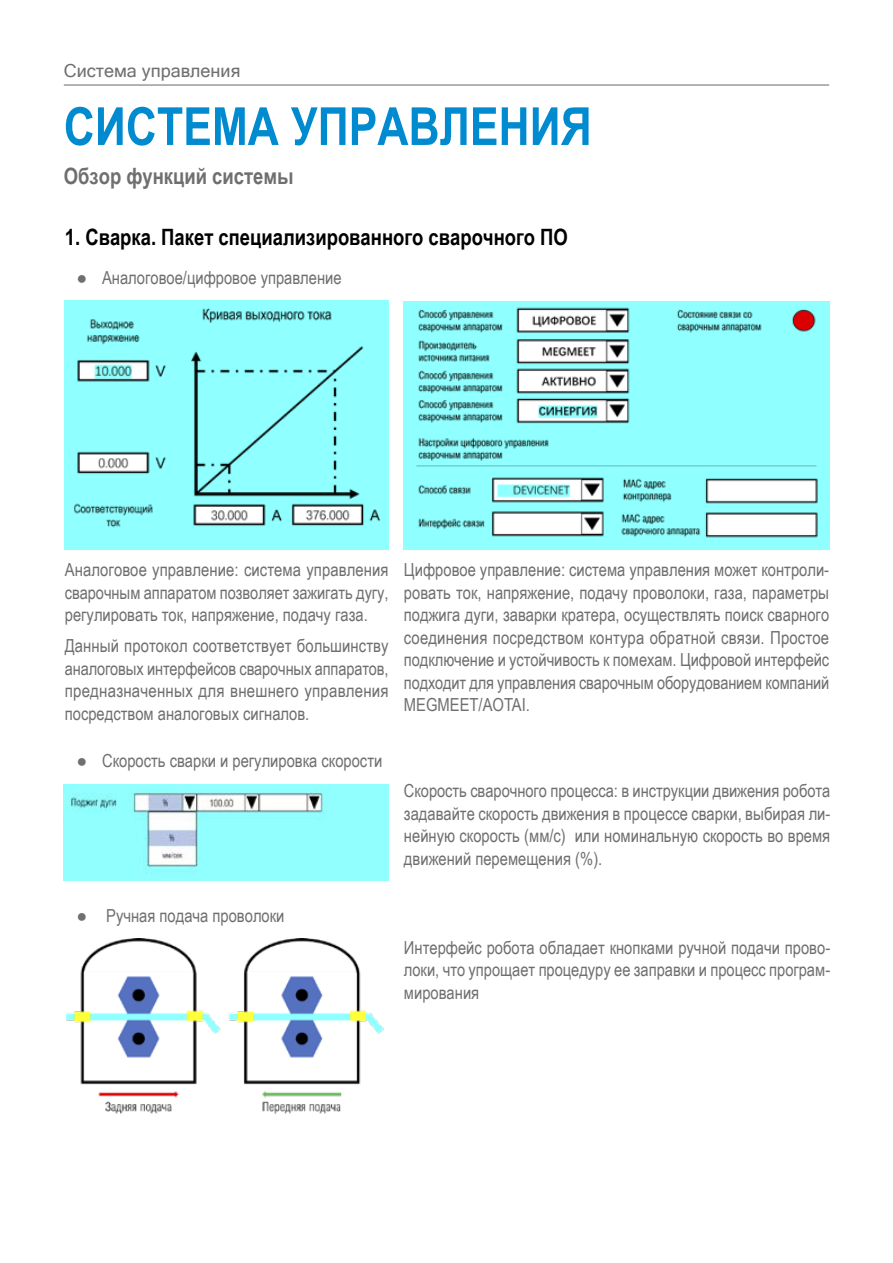
<style>
.page{position:relative;width:893px;height:1263px;background:#fff}
.page>*{position:absolute;margin:0;border:0;box-sizing:border-box;transform-origin:0 0}
.t1{font:700 52.5px "Arial Narrow";color:#008acf}
.t2{font:700 22.5px "Arial Narrow";color:#000}
.t3{font:700 22.5px "Arial Narrow";color:#6f6f6e}
.t4{font:18px/22.5px "Arial Narrow";color:#6f6f6e;text-align:justify}
.t5{font:18px "Microsoft Sans Serif";color:#6f6f6e}
</style>
<div class="page">
<hr style="left:64px;top:84px;width:765px;height:2px;background:#9c9b9b">
<img style="left:64px;top:301px;width:325px;height:249px">
<img style="left:404px;top:301px;width:425px;height:249px">
<img style="left:64px;top:784px;width:325px;height:96px">
<img style="left:66px;top:939px;width:317px;height:176px">
<p class="t5" style="left:64px;top:59px;width:178px">Система управления</p>
<h1 class="t1" style="left:64px;top:87px;width:529px">СИСТЕМА УПРАВЛЕНИЯ</h1>
<p class="t3" style="left:64px;top:159px;width:231px">Обзор функций системы</p>
<p class="t2" style="left:65px;top:220px;width:504px">1. Сварка. Пакет специализированного сварочного ПО</p>
<p class="t4" style="left:77px;top:266px;width:267px">● Аналоговое/цифровое управление</p>
<p class="t4" style="left:65px;top:558px;width:325px">Аналоговое управление: система управления сварочным аппаратом позволяет зажигать дугу, регулировать ток, напряжение, подачу газа.</p>
<p class="t4" style="left:65px;top:634px;width:325px">Данный протокол соответствует большинству аналоговых интерфейсов сварочных аппаратов, предназначенных для внешнего управления посредством аналоговых сигналов.</p>
<p class="t4" style="left:77px;top:749px;width:307px">● Скорость сварки и регулировка скорости</p>
<p class="t4" style="left:404px;top:558px;width:427px">Цифровое управление: система управления может контроли&shy;ровать ток, напряжение, подачу проволоки, газа, параметры поджига дуги, заварки кратера, осуществлять поиск сварного соединения посредством контура обратной связи. Простое подключение и устойчивость к помехам. Цифровой интерфейс подходит для управления сварочным оборудованием компаний MEGMEET/AOTAI.</p>
<p class="t4" style="left:404px;top:779px;width:428px">Скорость сварочного процесса: в инструкции движения робота задавайте скорость движения в процессе сварки, выбирая ли&shy;нейную скорость (мм/с) или номинальную скорость во время движений перемещения (%).</p>
<p class="t4" style="left:77px;top:903px;width:209px">● Ручная подача проволоки</p>
<p class="t4" style="left:404px;top:935px;width:428px">Интерфейс робота обладает кнопками ручной подачи прово&shy;локи, что упрощает процедуру ее заправки и процесс програм&shy;мирования</p>
</div>
